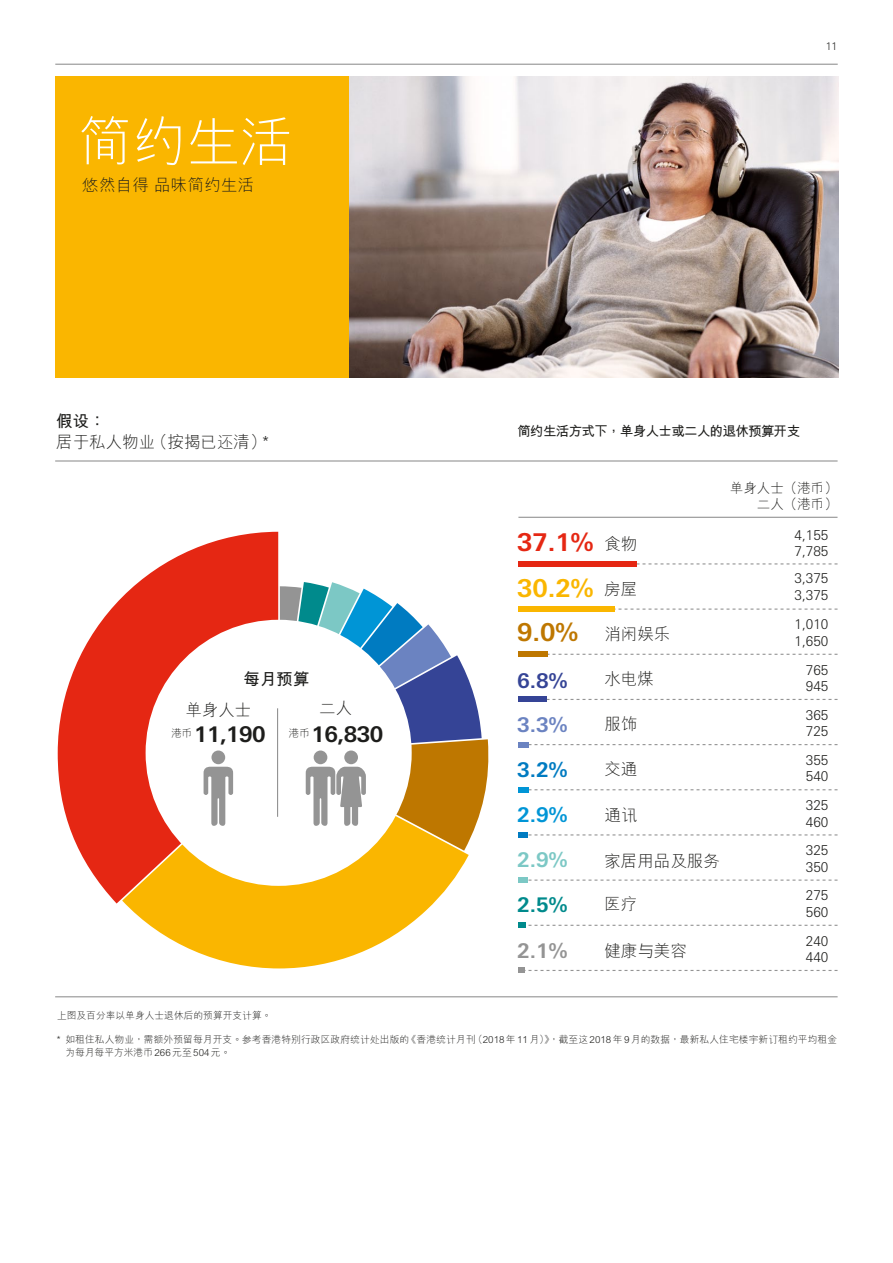
<style>
.page{position:relative;width:893px;height:1263px;background:#fff}
.page>*{position:absolute;margin:0;border:0;box-sizing:border-box;transform-origin:0 0}
.t1{font:300 54px "M Hei HKS";color:#fff}
.t2{font:700 24.45px "Univers Nextfor HSBC";color:#be7700}
.t3{font:700 24.45px "Univers Nextfor HSBC";color:#e52713}
.t4{font:700 24.45px "Univers Nextfor HSBC";color:#fab600}
.t5{font:700 21.6px "Univers Nextfor HSBC";letter-spacing:-.025em;color:#1d1d1b}
.t6{font:700 20.25px "Univers Nextfor HSBC";color:#354496}
.t7{font:700 20.25px "Univers Nextfor HSBC";color:#6b83c1}
.t8{font:700 20.25px "Univers Nextfor HSBC";color:#007bc1}
.t9{font:700 20.25px "Univers Nextfor HSBC";color:#0095d6}
.t10{font:700 20.25px "Univers Nextfor HSBC";color:#7cc8c5}
.t11{font:700 20.25px "Univers Nextfor HSBC";color:#008a8c}
.t12{font:700 20.25px "Univers Nextfor HSBC";color:#949494}
.t13{font:300 16.5px "M Hei HKS";color:#1d1d1b}
.t14{font:700 16.5px "M Hei HKS";color:#1d1d1b}
.t15{font:300 13.5px/16.5px "Univers Nextfor HSBC";color:#1d1d1b}
.t16{font:700 13.5px "M Hei HKS";letter-spacing:-.05em;color:#1d1d1b}
.t17{font:300 13.5px/16.2px "M Hei HKS";color:#1d1d1b;text-align:right}
.t18{font:300 10.5px "Univers Nextfor HSBC";color:#1d1d1b}
.t19{font:300 9.75px/13.5px "M Hei HKS";letter-spacing:.01em;color:#1d1d1b}
.s1{font-family:"M Hei HKS";font-weight:300;font-size:16.5px;color:#1d1d1b}
</style>
<div class="page">
<img style="left:349px;top:76px;width:489px;height:302px">
<div style="left:56px;top:76px;width:293px;height:302px;background:#fab600"></div>
<hr style="left:55px;top:996px;width:783px;height:1px;background:#949494">
<hr style="left:55px;top:460px;width:783px;height:2px;background:#949494">
<hr style="left:55px;top:64px;width:783px;height:1px;background:#949494">
<svg style="left:637px;top:563px;width:200px;height:1px"></svg>
<svg style="left:615px;top:608px;width:222px;height:2px"></svg>
<svg style="left:548px;top:654px;width:289px;height:1px"></svg>
<svg style="left:547px;top:699px;width:290px;height:1px"></svg>
<svg style="left:529px;top:744px;width:308px;height:1px"></svg>
<svg style="left:529px;top:789px;width:308px;height:1px"></svg>
<svg style="left:528px;top:834px;width:309px;height:1px"></svg>
<svg style="left:528px;top:879px;width:309px;height:2px"></svg>
<svg style="left:528px;top:925px;width:309px;height:1px"></svg>
<svg style="left:525px;top:970px;width:312px;height:1px"></svg>
<div style="left:518px;top:561px;width:119px;height:6px;background:#e52713"></div>
<hr style="left:518px;top:517px;width:319px;height:1px;background:#949494">
<div style="left:518px;top:606px;width:97px;height:6px;background:#fab600"></div>
<div style="left:518px;top:651px;width:30px;height:6px;background:#be7700"></div>
<div style="left:518px;top:696px;width:29px;height:6px;background:#354496"></div>
<div style="left:518px;top:742px;width:11px;height:5px;background:#6b83c1"></div>
<div style="left:518px;top:832px;width:10px;height:6px;background:#007bc1"></div>
<div style="left:518px;top:787px;width:11px;height:6px;background:#0095d6"></div>
<div style="left:518px;top:877px;width:10px;height:6px;background:#7cc8c5"></div>
<div style="left:518px;top:922px;width:8px;height:6px;background:#008a8c"></div>
<div style="left:518px;top:967px;width:7px;height:6px;background:#949494"></div>
<svg style="left:58px;top:532px;width:220px;height:371px;fill:#e52713"></svg>
<svg style="left:122px;top:754px;width:347px;height:214px"></svg>
<svg style="left:280px;top:582px;width:209px;height:269px"></svg>
<h1 class="t1" style="left:78px;top:104px;width:218px">簡約生活</h1>
<h3 class="t13" style="left:82px;top:173px;width:173px">悠然自得 品味簡約生活</h3>
<h3 class="t14" style="left:56px;top:409px;width:51px">假設：</h3>
<h3 class="t13" style="left:56px;top:430px;width:214px">居於私人物業（按揭已還清）*</h3>
<h3 class="t14" style="left:244px;top:667px;width:67px">每月預算</h3>
<h3 class="t13" style="left:185px;top:698px;width:68px">單身人士</h3>
<h3 class="t13" style="left:319px;top:696px;width:34px">二人</h3>
<h3 class="t5" style="left:171px;top:719px;width:213px"><sup>港幣</sup> 11,190 <sup>港幣</sup> 16,830</h3>
<p class="t19" style="left:57px;top:1009px;width:216px">上圖及百分率以單身人士退休後的預算開支計算。</p>
<p class="t18" style="left:826px;top:39px;width:13px">11</p>
<h3 class="t16" style="left:517px;top:421px;width:284px">簡約生活方式下，單身人士或二人的退休預算開支</h3>
<h3 class="t17" style="left:730px;top:480px;width:109px">單身人士（港幣）二人（港幣）</h3>
<h2 class="t3" style="left:517px;top:525px;width:122px">37.1% <span class="s1">食物</span></h2>
<h3 class="t15" style="left:794px;top:525px;width:36px">4,155<br>7,785</h3>
<h2 class="t4" style="left:517px;top:571px;width:122px">30.2% <span class="s1">房屋</span></h2>
<h3 class="t15" style="left:794px;top:569px;width:36px">3,375<br>3,375</h3>
<h2 class="t2" style="left:517px;top:615px;width:155px">9.0% <span class="s1">消閒娛樂</span></h2>
<h3 class="t15" style="left:794px;top:615px;width:36px">1,010<br>1,650</h3>
<h3 class="t6" style="left:517px;top:666px;width:52px">6.8%</h3>
<h3 class="t13" style="left:604px;top:668px;width:51px">水電煤</h3>
<h3 class="t15" style="left:806px;top:661px;width:24px">765<br>945</h3>
<h3 class="t7" style="left:517px;top:710px;width:52px">3.3%</h3>
<h3 class="t13" style="left:604px;top:712px;width:34px">服飾</h3>
<h3 class="t15" style="left:806px;top:706px;width:24px">365<br>725</h3>
<h3 class="t8" style="left:517px;top:755px;width:52px">3.2%</h3>
<h3 class="t13" style="left:604px;top:757px;width:34px">交通</h3>
<h3 class="t15" style="left:806px;top:751px;width:24px">355<br>540</h3>
<h3 class="t9" style="left:517px;top:800px;width:52px">2.9%</h3>
<h3 class="t13" style="left:604px;top:803px;width:34px">通訊</h3>
<h3 class="t15" style="left:806px;top:796px;width:24px">325<br>460</h3>
<h3 class="t10" style="left:517px;top:845px;width:52px">2.9%</h3>
<h3 class="t13" style="left:604px;top:849px;width:117px">家居用品及服務</h3>
<h3 class="t15" style="left:806px;top:841px;width:24px">325<br>350</h3>
<h3 class="t11" style="left:517px;top:891px;width:52px">2.5%</h3>
<h3 class="t13" style="left:604px;top:892px;width:34px">醫療</h3>
<h3 class="t15" style="left:806px;top:886px;width:24px">275<br>560</h3>
<h3 class="t12" style="left:517px;top:936px;width:52px">2.1%</h3>
<h3 class="t13" style="left:604px;top:939px;width:84px">健康與美容</h3>
<h3 class="t15" style="left:806px;top:932px;width:24px">240<br>440</h3>
<p class="t19" style="left:65px;top:1032px;width:773px;text-indent:-9px">* 如租住私人物業，需額外預留每月開支。參考香港特別行政區政府統計處出版的《香港統計月刊（2018 年 11 月）》，截至這 2018 年 9 月的數據，最新私人住宅樓宇新訂租約平均租金為每月每平方米港幣 266 元至 504 元。</p>
</div>
